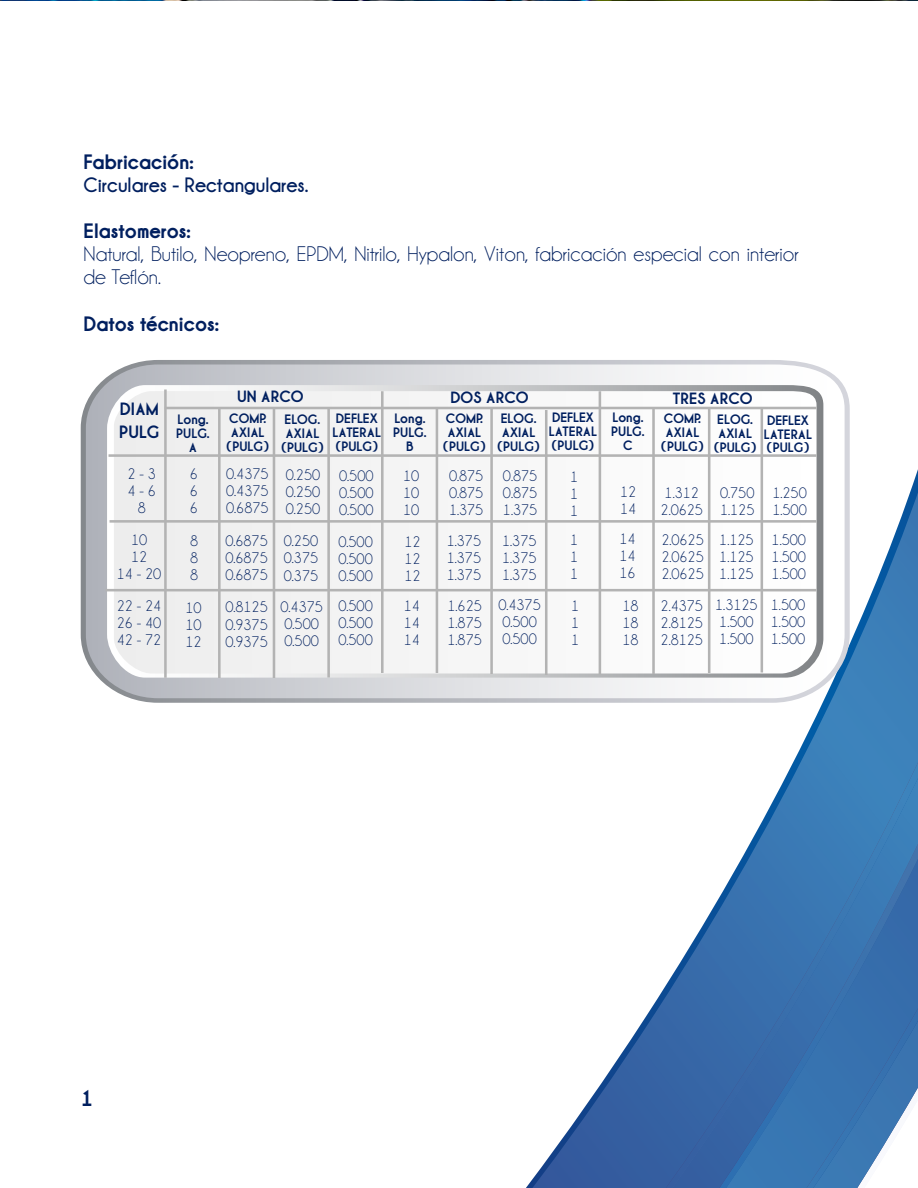
<style>
.page{position:relative;width:918px;height:1188px;background:#fff}
.page>*{position:absolute;margin:0;border:0;box-sizing:border-box;transform-origin:0 0}
.t1{font:700 22.5px "Champagne&Limousines Thick";color:#001f5f}
.t2{font:21.3px/23.1px "Champagne&Limousines";color:#001f5f}
.t3{font:700 21.3px "Champagne&Limousines Thick";color:#001f5f}
.t4{font:21.3px "Champagne&Limousines Thick";color:#001f5f}
.t5{font:700 18.15px/22.8px "Champagne&Limousines Thick";color:#001f5f}
.t6{font:700 16.65px "Champagne&Limousines Thick";color:#001f5f}
.t7{font:15.45px/17.1px "Champagne&Limousines";color:#001f5f;text-align:justify}
.t8{font:700 13.95px/14px "Champagne&Limousines Thick";color:#001f5f;text-align:center}
</style>
<div class="page">
<svg style="left:526px;top:469px;width:392px;height:719px"></svg>
<svg style="left:81px;top:360px;width:769px;height:343px"></svg>
<svg style="left:86px;top:364px;width:759px;height:334px"></svg>
<svg style="left:107px;top:385px;width:716px;height:293px"></svg>
<svg style="left:114px;top:391px;width:703px;height:283px"></svg>
<hr style="left:164px;top:389px;width:3px;height:289px;background:#b3b3b3">
<hr style="left:165px;top:407px;width:651px;height:2px;background:#b3b3b3">
<hr style="left:381px;top:391px;width:3px;height:282px;background:#b3b3b3">
<hr style="left:599px;top:391px;width:2px;height:283px;background:#b3b3b3">
<hr style="left:109px;top:454px;width:707px;height:3px;background:#b3b3b3">
<hr style="left:110px;top:520px;width:706px;height:3px;background:#b3b3b3">
<hr style="left:106px;top:589px;width:710px;height:2px;background:#b3b3b3">
<hr style="left:218px;top:408px;width:3px;height:270px;background:#b3b3b3">
<hr style="left:273px;top:408px;width:2px;height:270px;background:#b3b3b3">
<hr style="left:327px;top:409px;width:3px;height:268px;background:#b3b3b3">
<hr style="left:436px;top:407px;width:2px;height:266px;background:#b3b3b3">
<hr style="left:490px;top:408px;width:3px;height:266px;background:#b3b3b3">
<hr style="left:545px;top:410px;width:3px;height:265px;background:#b3b3b3">
<hr style="left:652px;top:409px;width:3px;height:265px;background:#b3b3b3">
<hr style="left:708px;top:409px;width:2px;height:264px;background:#b3b3b3">
<hr style="left:761px;top:408px;width:2px;height:265px;background:#b3b3b3">
<img style="left:0;top:0;width:918px;height:1px">
<h2 class="t3" style="left:84px;top:149px;width:112px">Fabricación:</h2>
<h2 class="t4" style="left:84px;top:173px;width:227px">Circulares - Rectangulares.</h2>
<h2 class="t3" style="left:84px;top:218px;width:109px">Elastomeros:</h2>
<h2 class="t2" style="left:84px;top:242px;width:717px">Natural, Butilo, Neopreno, EPDM, Nitrilo, Hypalon, Viton, fabricación especial con interior de Teflón.</h2>
<h2 class="t3" style="left:84px;top:311px;width:137px">Datos técnicos:</h2>
<p class="t5" style="left:119px;top:398px;width:42px">DIAM<br>PULG</p>
<p class="t7" style="left:128px;top:466px;width:30px;text-align:center">2 - 3<br>4 - 6<br>8</p>
<p class="t7" style="left:117px;top:532px;width:46px;text-align:center">10<br>12<br>14 - 20</p>
<p class="t7" style="left:117px;top:598px;width:46px">22 - 24<br>26 - 40<br>42 - 72</p>
<p class="t6" style="left:237px;top:387px;width:68px">UN ARCO</p>
<p class="t6" style="left:451px;top:387px;width:80px">DOS ARCO</p>
<p class="t6" style="left:673px;top:388px;width:81px">TRES ARCO</p>
<p class="t8" style="left:176px;top:413px;width:35px">Long.<br>PULG.<br>A</p>
<p class="t8" style="left:227px;top:411px;width:44px">COMP.<br>AXIAL (PULG)</p>
<p class="t8" style="left:281px;top:413px;width:44px">ELOG.<br>AXIAL (PULG)</p>
<p class="t8" style="left:333px;top:412px;width:50px;text-align:left">DEFLEX<br>LATERAL (PULG)</p>
<p class="t8" style="left:393px;top:412px;width:35px">Long.<br>PULG.<br>B</p>
<p class="t8" style="left:443px;top:411px;width:44px">COMP.<br>AXIAL (PULG)</p>
<p class="t8" style="left:498px;top:412px;width:44px">ELOG.<br>AXIAL (PULG)</p>
<p class="t8" style="left:549px;top:411px;width:50px;text-align:left">DEFLEX<br>LATERAL (PULG)</p>
<p class="t8" style="left:611px;top:411px;width:35px">Long.<br>PULG.<br>C</p>
<p class="t8" style="left:661px;top:412px;width:44px">COMP.<br>AXIAL (PULG)</p>
<p class="t8" style="left:714px;top:412px;width:44px">ELOG.<br>AXIAL (PULG)</p>
<p class="t8" style="left:764px;top:413px;width:50px;text-align:left">DEFLEX<br>LATERAL (PULG)</p>
<p class="t7" style="left:190px;top:466px;width:10px">6<br>6<br>6</p>
<p class="t7" style="left:190px;top:533px;width:10px">8<br>8<br>8</p>
<p class="t7" style="left:185px;top:599px;width:18px">10<br>10<br>12</p>
<p class="t7" style="left:226px;top:466px;width:44px">0.4375<br>0.4375<br>0.6875</p>
<p class="t7" style="left:225px;top:533px;width:44px">0.6875<br>0.6875<br>0.6875</p>
<p class="t7" style="left:225px;top:599px;width:44px">0.8125<br>0.9375<br>0.9375</p>
<p class="t7" style="left:286px;top:466px;width:36px">0.250<br>0.250<br>0.250</p>
<p class="t7" style="left:284px;top:533px;width:36px">0.250<br>0.375<br>0.375</p>
<p class="t7" style="left:280px;top:598px;width:44px;text-align:left">0.4375<br>0.500<br>0.500</p>
<p class="t7" style="left:339px;top:467px;width:36px">0.500<br>0.500<br>0.500</p>
<p class="t7" style="left:338px;top:533px;width:36px">0.500<br>0.500<br>0.500</p>
<p class="t7" style="left:338px;top:597px;width:36px">0.500<br>0.500<br>0.500</p>
<p class="t7" style="left:403px;top:467px;width:18px">10<br>10<br>10</p>
<p class="t7" style="left:405px;top:533px;width:18px">12<br>12<br>12</p>
<p class="t7" style="left:404px;top:597px;width:18px">14<br>14<br>14</p>
<p class="t7" style="left:449px;top:468px;width:36px">0.875<br>0.875<br>1.375</p>
<p class="t7" style="left:447px;top:532px;width:36px">1.375<br>1.375<br>1.375</p>
<p class="t7" style="left:448px;top:597px;width:36px">1.625<br>1.875<br>1.875</p>
<p class="t7" style="left:503px;top:468px;width:36px">0.875<br>0.875<br>1.375</p>
<p class="t7" style="left:502px;top:532px;width:36px">1.375<br>1.375<br>1.375</p>
<p class="t7" style="left:498px;top:596px;width:44px;text-align:left">0.4375<br>0.500<br>0.500</p>
<p class="t7" style="left:570px;top:469px;width:10px">1<br>1<br>1</p>
<p class="t7" style="left:570px;top:532px;width:10px">1<br>1<br>1</p>
<p class="t7" style="left:571px;top:598px;width:10px">1<br>1<br>1</p>
<p class="t7" style="left:620px;top:483px;width:18px">12<br>14</p>
<p class="t7" style="left:619px;top:530px;width:18px">14<br>14<br>16</p>
<p class="t7" style="left:622px;top:597px;width:18px">18<br>18<br>18</p>
<p class="t7" style="left:661px;top:484px;width:44px">1.312<br>2.0625</p>
<p class="t7" style="left:661px;top:531px;width:44px">2.0625<br>2.0625<br>2.0625</p>
<p class="t7" style="left:661px;top:597px;width:44px">2.4375<br>2.8125<br>2.8125</p>
<p class="t7" style="left:720px;top:484px;width:36px">0.750<br>1.125</p>
<p class="t7" style="left:719px;top:531px;width:36px">1.125<br>1.125<br>1.125</p>
<p class="t7" style="left:715px;top:596px;width:44px;text-align:left">1.3125<br>1.500<br>1.500</p>
<p class="t7" style="left:772px;top:484px;width:36px">1.250<br>1.500</p>
<p class="t7" style="left:772px;top:531px;width:36px">1.500<br>1.500<br>1.500</p>
<p class="t7" style="left:771px;top:596px;width:36px">1.500<br>1.500<br>1.500</p>
<h1 class="t1" style="left:81px;top:1085px;width:14px">1</h1>
</div>
